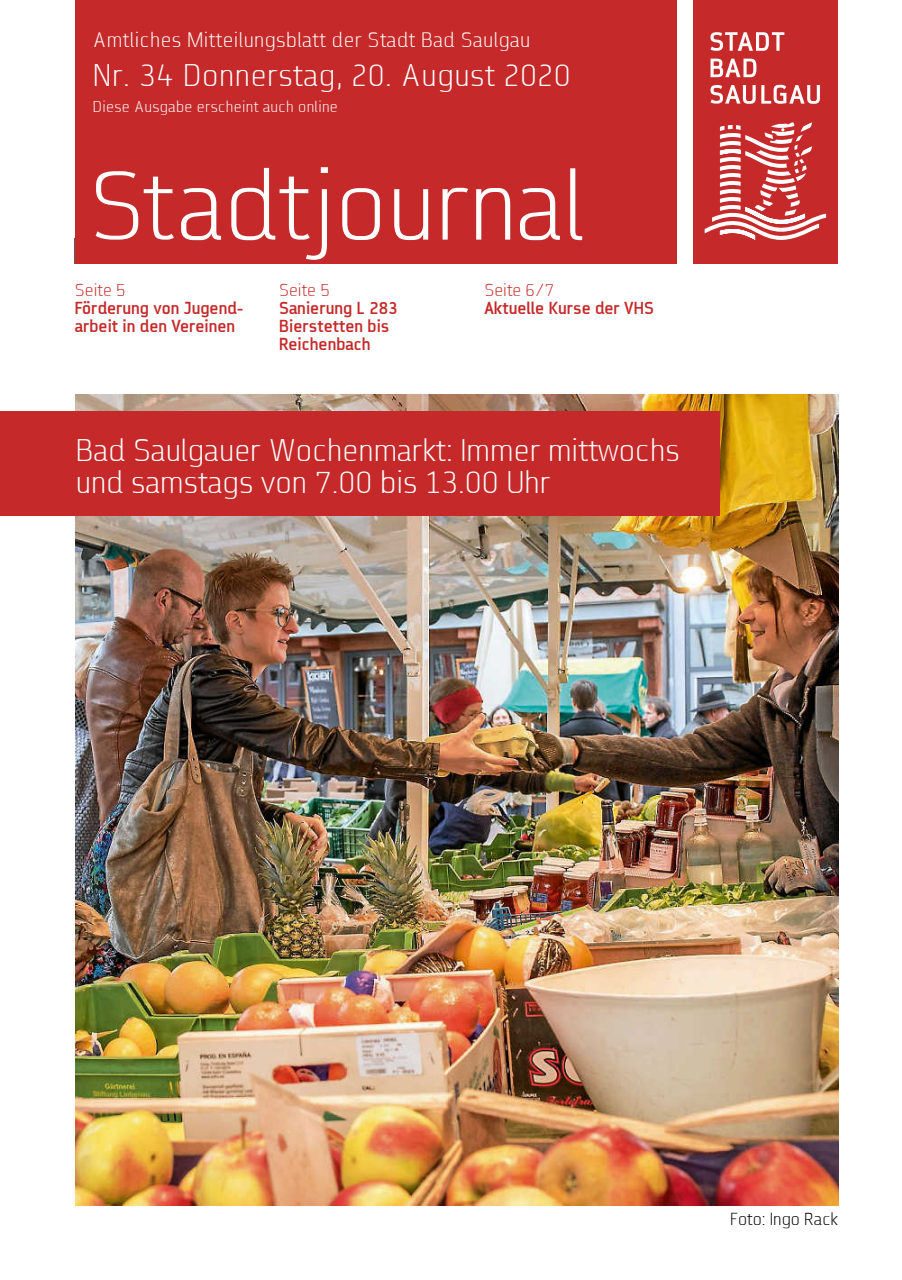
<style>
.page{position:relative;width:902px;height:1280px;background:#fff}
.page>*{position:absolute;margin:0;border:0;box-sizing:border-box;transform-origin:0 0}
.t1{font:300 85.5px "AF Diwa";color:#fff}
.t2{font:300 27px/32.4px "AF Diwa";color:#fff}
.t3{font:300 27px "AF Diwa";letter-spacing:.02em;color:#fff}
.t4{font:300 18px "AF Diwa";letter-spacing:.02em;color:#fff}
.t5{font:700 15px/18px "AF Diwa";color:#c52929}
.t6{font:300 15px "AF Diwa";color:#c52929}
.t7{font:300 15px "AF Diwa";color:#000}
.t8{font:300 13.5px "AF Diwa";letter-spacing:.02em;color:#fff}
</style>
<div class="page">
<div style="left:75px;top:0;width:601px;height:264px;background:#c52929"></div>
<div style="left:693px;top:0;width:145px;height:264px;background:#c52929"></div>
<svg style="left:704px;top:122px;width:122px;height:118px"></svg>
<svg style="left:710px;top:32px;width:74px;height:19px"></svg>
<svg style="left:710px;top:59px;width:46px;height:18px"></svg>
<svg style="left:761px;top:85px;width:58px;height:19px"></svg>
<svg style="left:710px;top:85px;width:45px;height:19px"></svg>
<img style="left:75px;top:395px;width:763px;height:810px">
<div style="left:0;top:411px;width:719px;height:105px;background:#c52929"></div>
<p class="t4" style="left:93px;top:28px;width:439px">Amtliches Mitteilungsblatt der Stadt Bad Saulgau</p>
<h2 class="t3" style="left:93px;top:58px;width:479px">Nr. 34 Donnerstag, 20. August 2020</h2>
<p class="t8" style="left:93px;top:99px;width:246px">Diese Ausgabe erscheint auch online</p>
<h1 class="t1" style="left:88px;top:153px;width:498px">Stadtjournal</h1>
<p class="t6" style="left:75px;top:281px;width:52px">Seite 5</p>
<p class="t5" style="left:75px;top:299px;width:170px">Förderung von Jugend&shy;arbeit in den Vereinen</p>
<p class="t6" style="left:279px;top:281px;width:52px">Seite 5</p>
<p class="t5" style="left:279px;top:299px;width:120px">Sanierung L 283<br>Bierstetten bis<br>Reichenbach</p>
<p class="t6" style="left:484px;top:281px;width:71px">Seite 6/7</p>
<p class="t5" style="left:484px;top:299px;width:171px">Aktuelle Kurse der VHS</p>
<h2 class="t2" style="left:76px;top:434px;width:605px">Bad Saulgauer Wochenmarkt: Immer mittwochs und samstags von 7.00 bis 13.00 Uhr</h2>
<p class="t7" style="left:730px;top:1210px;width:110px">Foto: Ingo Rack</p>
</div>
